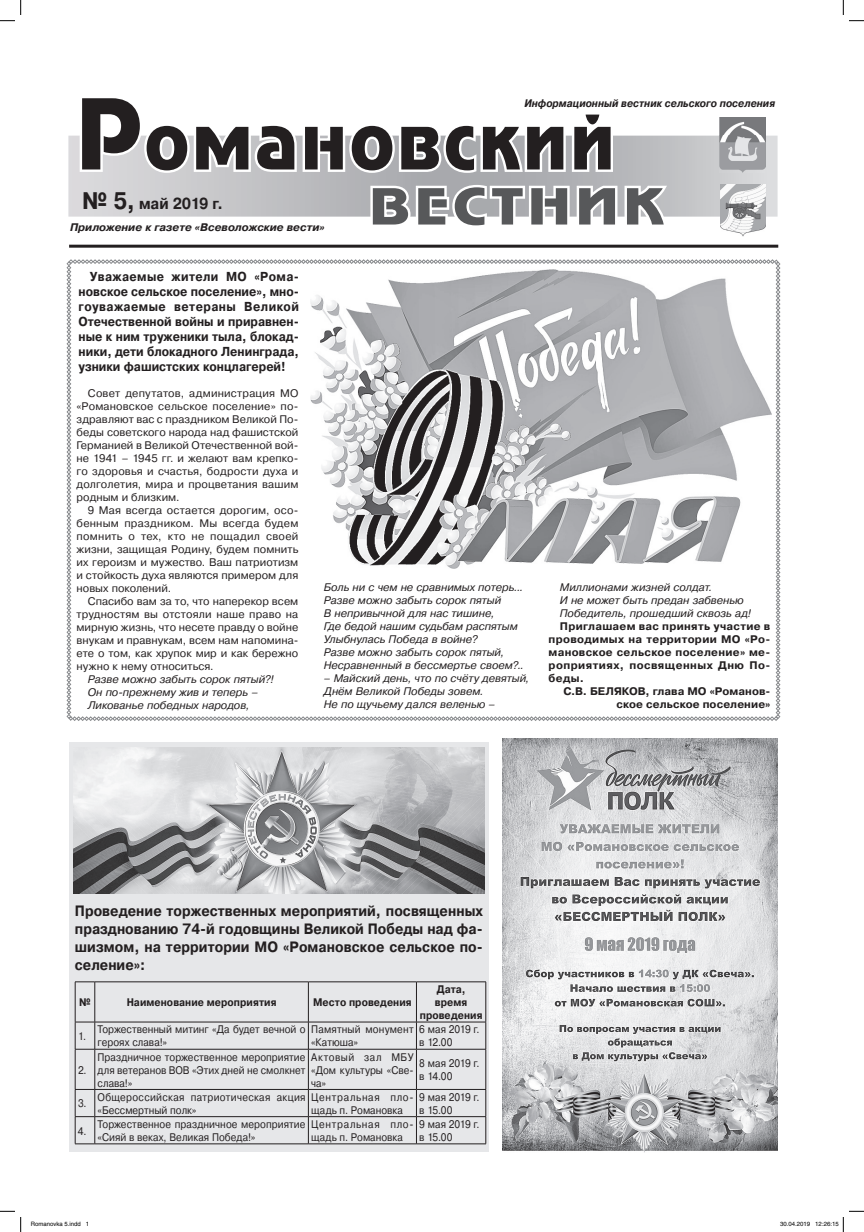
<style>
.page{position:relative;width:864px;height:1232px;background:#fff}
.page>*{position:absolute;margin:0;border:0;box-sizing:border-box;transform-origin:0 0}
.t1{font:74px "Adver Gothic C";letter-spacing:.04em;color:#231f20;scale:.9 1}
.t2{font:49px "Adver Gothic C";letter-spacing:.1em;color:#57585a;scale:1.1 1}
.t3{font:700 16px "Pragmatica C";letter-spacing:-.005em;color:#231f20;scale:.9 1}
.t4{font:700 15px/18px "Pragmatica C";letter-spacing:.005em;color:#231f20;text-align:justify;scale:.9 1}
.t5{font:700 13px/15px "Pragmatica C";color:#231f20;text-align:justify;scale:.9 1}
.t6{font:11px/13px "Pragmatica C";letter-spacing:.005em;color:#231f20;text-align:justify}
.t7{font:italic 11px/13px "Pragmatica C";letter-spacing:-.005em;color:#231f20}
.t8{font:11px/13px "Pragmatica C";letter-spacing:.005em;color:#231f20;scale:.9 1}
.t9{font:700 11px/13px "Pragmatica C";letter-spacing:.01em;color:#231f20;text-align:justify}
.t10{font:11px/13px "Pragmatica C";letter-spacing:.065em;color:#231f20;scale:.9 1}
.t11{font:700 11px/13px "Pragmatica C";letter-spacing:.01em;color:#231f20;text-align:center;scale:.9 1}
.t12{font:11px/13px "Pragmatica C";letter-spacing:.03em;color:#231f20;scale:.9 1}
.t13{font:italic 700 11px "Pragmatica C";color:#231f20;scale:.9 1}
.t14{font:italic 700 11px "Pragmatica C";color:#231f20}
.t15{font:6px "Helvetica";color:#000}
.s1{font-size:96px}
.s2{font-size:24px}
</style>
<div class="page">
<svg style="left:68px;top:136px;width:709px;height:81px;background:#c5c5c8"></svg>
<svg style="left:368px;top:182px;width:302px;height:35px"></svg>
<svg style="left:77px;top:135px;width:538px;height:40px"></svg>
<hr style="left:69px;top:245px;width:709px;height:3px;background:#231f20">
<img style="left:719px;top:118px;width:46px;height:55px">
<img style="left:720px;top:184px;width:45px;height:53px">
<img style="left:502px;top:739px;width:275px;height:414px">
<div style="left:69px;top:742px;width:419px;height:410px;background:#e6e7e9"></div>
<svg style="left:76px;top:982px;width:18px;height:1px"></svg>
<hr style="left:75px;top:982px;width:1px;height:40px;background:#231f20">
<hr style="left:95px;top:982px;width:213px;height:1px;background:#231f20">
<hr style="left:94px;top:982px;width:1px;height:40px;background:#231f20">
<hr style="left:308px;top:982px;width:108px;height:1px;background:#231f20">
<hr style="left:308px;top:982px;width:1px;height:40px;background:#231f20">
<hr style="left:416px;top:982px;width:70px;height:1px;background:#231f20">
<hr style="left:416px;top:982px;width:1px;height:40px;background:#231f20">
<hr style="left:485px;top:982px;width:1px;height:40px;background:#231f20">
<hr style="left:95px;top:1022px;width:213px;height:1px;background:#231f20">
<hr style="left:308px;top:1022px;width:108px;height:1px;background:#231f20">
<svg style="left:308px;top:1022px;width:1px;height:27px"></svg>
<hr style="left:416px;top:1022px;width:70px;height:1px;background:#231f20">
<svg style="left:416px;top:1022px;width:1px;height:27px"></svg>
<svg style="left:485px;top:1022px;width:1px;height:27px"></svg>
<svg style="left:75px;top:1022px;width:20px;height:28px"></svg>
<hr style="left:75px;top:1049px;width:1px;height:40px;background:#231f20">
<hr style="left:95px;top:1049px;width:213px;height:1px;background:#231f20">
<hr style="left:94px;top:1049px;width:1px;height:40px;background:#231f20">
<hr style="left:308px;top:1049px;width:108px;height:1px;background:#231f20">
<hr style="left:308px;top:1049px;width:1px;height:40px;background:#231f20">
<hr style="left:416px;top:1049px;width:70px;height:1px;background:#231f20">
<hr style="left:416px;top:1049px;width:1px;height:40px;background:#231f20">
<hr style="left:485px;top:1049px;width:1px;height:40px;background:#231f20">
<hr style="left:95px;top:1089px;width:213px;height:1px;background:#231f20">
<hr style="left:308px;top:1089px;width:108px;height:1px;background:#231f20">
<hr style="left:416px;top:1089px;width:70px;height:1px;background:#231f20">
<hr style="left:95px;top:1116px;width:213px;height:1px;background:#231f20">
<hr style="left:308px;top:1116px;width:108px;height:1px;background:#231f20">
<svg style="left:308px;top:1090px;width:1px;height:54px"></svg>
<hr style="left:416px;top:1116px;width:70px;height:1px;background:#231f20">
<svg style="left:416px;top:1090px;width:1px;height:54px"></svg>
<svg style="left:485px;top:1090px;width:1px;height:54px"></svg>
<svg style="left:75px;top:1089px;width:20px;height:56px"></svg>
<hr style="left:95px;top:1144px;width:213px;height:1px;background:#231f20">
<hr style="left:308px;top:1144px;width:108px;height:1px;background:#231f20">
<hr style="left:416px;top:1144px;width:70px;height:1px;background:#231f20">
<svg style="left:67px;top:259px;width:713px;height:462px"></svg>
<img style="left:311px;top:270px;width:460px;height:298px">
<img style="left:74px;top:748px;width:410px;height:145px">
<svg style="left:0;top:0;width:21px;height:21px"></svg>
<svg style="left:0;top:1211px;width:21px;height:21px"></svg>
<svg style="left:842px;top:0;width:21px;height:21px"></svg>
<svg style="left:842px;top:1211px;width:21px;height:21px"></svg>
<h1 class="t1" style="left:77px;top:100px;width:598px"><span class="s1">Р</span>омановский</h1>
<p class="t13" style="left:524px;top:97px;width:280px">Информационный вестник сельского поселения</p>
<h3 class="t3" style="left:82px;top:194px;width:158px"><span class="s2">№ 5,</span> май 2019 г.</h3>
<p class="t14" style="left:70px;top:221px;width:256px">Приложение к газете «Всеволожские вести»</p>
<p class="t5" style="left:79px;top:269px;width:246px;text-indent:11px">Уважаемые жители МО «Рома&shy;новское сельское поселение», мно&shy;гоуважаемые ветераны Великой Отечественной войны и приравнен&shy;ные к ним труженики тыла, блокад&shy;ники, дети блокадного Ленинграда, узники фашистских концлагерей!</p>
<h2 class="t2" style="left:369px;top:178px;width:269px">ВЕСТНИК</h2>
<p class="t6" style="left:77px;top:387px;width:223px;text-indent:11px">Совет депутатов, администрация МО «Романовское сельское поселение» по&shy;здравляют вас с праздником Великой По&shy;беды советского народа над фашистской Германией в Великой Отечественной вой&shy;не 1941 – 1945 гг. и желают вам крепко&shy;го здоровья и счастья, бодрости духа и долголетия, мира и процветания вашим родным и близким.</p>
<p class="t6" style="left:77px;top:504px;width:223px;text-indent:11px">9 Мая всегда остается дорогим, осо&shy;бенным праздником. Мы всегда будем помнить о тех, кто не пощадил своей жизни, защищая Родину, будем помнить их героизм и мужество. Ваш патриотизм и стойкость духа являются примером для новых поколений.</p>
<p class="t6" style="left:77px;top:595px;width:223px;text-indent:11px">Спасибо вам за то, что наперекор всем трудностям вы отстояли наше право на мирную жизнь, что несете правду о войне внукам и правнукам, всем нам напомина&shy;ете о том, как хрупок мир и как бережно нужно к нему относиться.</p>
<p class="t7" style="left:88px;top:673px;width:187px">Разве можно забыть сорок пятый?!<br>Он по-прежнему жив и теперь –<br>Ликованье победных народов,</p>
<p class="t7" style="left:324px;top:580px;width:202px">Боль ни с чем не сравнимых потерь...<br>Разве можно забыть сорок пятый<br>В непривычной для нас тишине,<br>Где бедой нашим судьбам распятым<br>Улыбнулась Победа в войне?<br>Разве можно забыть сорок пятый,<br>Несравненный в бессмертье своем?..</p>
<p class="t7" style="left:324px;top:672px;width:207px">– Майский день, что по счёту девятый,<br>Днём Великой Победы зовем.<br>Не по щучьему дался веленью –</p>
<p class="t7" style="left:560px;top:581px;width:193px">Миллионами жизней солдат.<br>И не может быть предан забвенью<br>Победитель, прошедший сквозь ад!</p>
<p class="t9" style="left:548px;top:620px;width:223px;text-indent:11px">Приглашаем вас принять участие в проводимых на территории МО «Ро&shy;мановское сельское поселение» ме&shy;роприятиях, посвященных Дню По&shy;беды.</p>
<p class="t9" style="left:563px;top:685px;width:208px;text-align:right">С.В. БЕЛЯКОВ, глава МО «Романов&shy;ское сельское поселение»</p>
<h3 class="t4" style="left:75px;top:902px;width:455px">Проведение торжественных мероприятий, посвященных празднованию 74-й годовщины Великой Победы над фа&shy;шизмом, на территории МО «Романовское сельское по&shy;селение»:</h3>
<p class="t11" style="left:79px;top:996px;width:14px">№</p>
<p class="t11" style="left:127px;top:996px;width:168px">Наименование мероприятия</p>
<p class="t11" style="left:313px;top:996px;width:111px">Место проведения</p>
<p class="t11" style="left:419px;top:983px;width:71px">Дата, время проведения</p>
<p class="t8" style="left:78px;top:1030px;width:11px">1.</p>
<p class="t8" style="left:98px;top:1023px;width:232px">Торжественный митинг «Да будет вечной о героях слава!»</p>
<p class="t8" style="left:311px;top:1023px;width:115px">Памятный монумент «Катюша»</p>
<p class="t8" style="left:419px;top:1023px;width:69px">6 мая 2019 г. в 12.00</p>
<p class="t8" style="left:78px;top:1063px;width:11px">2.</p>
<p class="t8" style="left:98px;top:1050px;width:232px;text-align:justify">Праздничное торжественное мероприятие для ветеранов ВОВ «Этих дней не смолкнет слава!»</p>
<p class="t8" style="left:311px;top:1050px;width:115px;text-align:justify">Актовый зал МБУ «Дом культуры «Све&shy;ча»</p>
<p class="t8" style="left:419px;top:1057px;width:69px">8 мая 2019 г. в 14.00</p>
<p class="t8" style="left:78px;top:1097px;width:11px">3.</p>
<p class="t12" style="left:98px;top:1090px;width:232px">Общероссийская патриотическая акция «Бессмертный полк»</p>
<p class="t10" style="left:311px;top:1090px;width:115px">Центральная пло&shy;щадь п. Романовка</p>
<p class="t8" style="left:419px;top:1090px;width:69px">9 мая 2019 г. в 15.00</p>
<p class="t8" style="left:78px;top:1124px;width:11px">4.</p>
<p class="t8" style="left:98px;top:1118px;width:232px">Торжественное праздничное мероприятие «Сияй в веках, Великая Победа!»</p>
<p class="t10" style="left:311px;top:1118px;width:115px">Центральная пло&shy;щадь п. Романовка</p>
<p class="t8" style="left:419px;top:1118px;width:69px">9 мая 2019 г. в 15.00</p>
<p class="t15" style="left:31px;top:1220px;width:60px">Romanovka 5.indd 1</p>
<p class="t15" style="left:780px;top:1220px;width:60px">30.04.2019 12:26:15</p>
</div>
